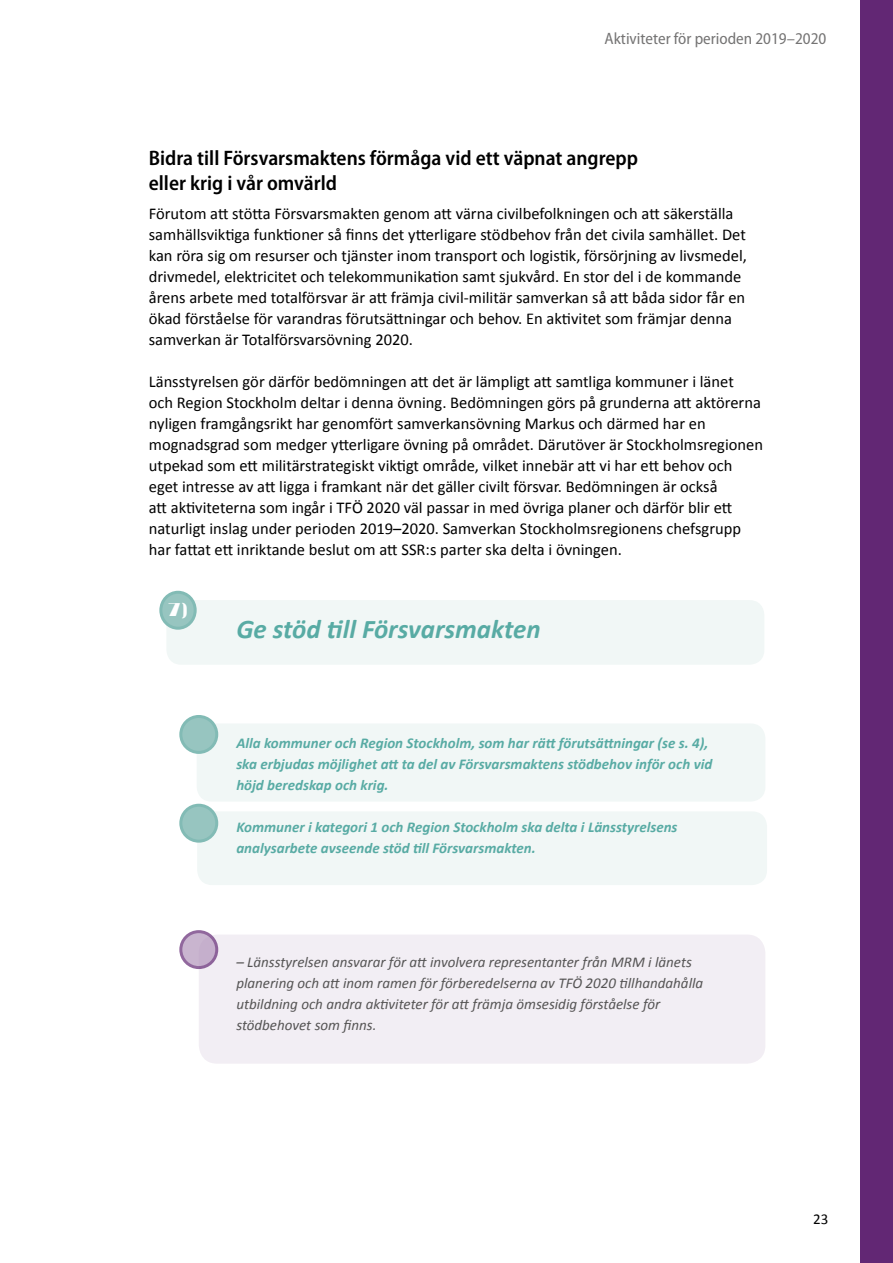
<style>
.page{position:relative;width:893px;height:1263px;background:#fff}
.page>*{position:absolute;margin:0;border:0;box-sizing:border-box;transform-origin:0 0}
.t1{font:italic 700 27px "Calibri";color:#58aba4}
.t2{font:600 semi-condensed 21px/25.2px "Myriad Pro";color:#000}
.t3{font:19.2px "Broadway";color:#fff}
.t4{font:16.5px/21px "Calibri";color:#000}
.t5{font:semi-condensed 16.5px "Myriad Pro";color:#757474}
.t6{font:italic 700 15px/21px "Calibri";color:#58aba4}
.t7{font:italic 15px/21px "Calibri";color:#555454}
.t8{font:15px "Calibri";color:#000}
</style>
<div class="page">
<div style="left:860px;top:0;width:33px;height:1263px;background:#622774"></div>
<div style="left:199px;top:934px;width:566px;height:130px;background:#f2eef4;border-radius:18px"></div>
<div style="left:197px;top:723px;width:568px;height:78px;background:#f1f7f6;border-radius:15px"></div>
<div style="left:197px;top:811px;width:570px;height:74px;background:#f1f7f6;border-radius:15px"></div>
<div style="left:166px;top:600px;width:598px;height:65px;background:#f1f7f6;border-radius:15px"></div>
<div style="left:161px;top:592px;width:34px;height:36px;background:#97c5c0;border-radius:50%"></div>
<div style="left:159px;top:591px;width:38px;height:39px;border:3px solid #82bbb5;border-radius:50%"></div>
<div style="left:181px;top:716px;width:36px;height:36px;background:#97c5c0;border-radius:50%"></div>
<div style="left:179px;top:715px;width:39px;height:39px;border:3px solid #82bbb5;border-radius:50%"></div>
<div style="left:181px;top:805px;width:36px;height:36px;background:#97c5c0;border-radius:50%"></div>
<div style="left:179px;top:804px;width:39px;height:39px;border:3px solid #82bbb5;border-radius:50%"></div>
<svg style="left:181px;top:932px;width:36px;height:35px"></svg>
<div style="left:179px;top:930px;width:39px;height:39px;border:3px solid #622774;border-radius:50%"></div>
<p class="t5" style="left:605px;top:30px;width:223px">Aktiviteter för perioden 2019–2020</p>
<p class="t2" style="left:149px;top:145px;width:491px">Bidra till Försvarsmaktens förmåga vid ett väpnat angrepp eller krig i vår omvärld</p>
<p class="t4" style="left:149px;top:203px;width:600px">Förutom att stötta Försvarsmakten genom att värna civilbefolkningen och att säkerställa samhällsviktiga funktioner så finns det ytterligare stödbehov från det civila samhället. Det kan röra sig om resurser och tjänster inom transport och logistik, försörjning av livsmedel, drivmedel, elektricitet och telekommunikation samt sjukvård. En stor del i de kommande årens arbete med totalförsvar är att främja civil-militär samverkan så att båda sidor får en ökad förståelse för varandras förutsättningar och behov. En aktivitet som främjar denna samverkan är Totalförsvarsövning 2020.</p>
<p class="t4" style="left:149px;top:371px;width:616px">Länsstyrelsen gör därför bedömningen att det är lämpligt att samtliga kommuner i länet<br>och Region Stockholm deltar i denna övning. Bedömningen görs på grunderna att aktörerna nyligen framgångsrikt har genomfört samverkansövning Markus och därmed har en mognadsgrad som medger ytterligare övning på området. Därutöver är Stockholmsregionen utpekad som ett militärstrategiskt viktigt område, vilket innebär att vi har ett behov och eget intresse av att ligga i framkant när det gäller civilt försvar. Bedömningen är också<br>att aktiviteterna som ingår i TFÖ 2020 väl passar in med övriga planer och därför blir ett naturligt inslag under perioden 2019–2020. Samverkan Stockholmsregionens chefsgrupp har fattat ett inriktande beslut om att SSR:s parter ska delta i övningen.</p>
<p class="t3" style="left:168px;top:598px;width:21px">7)</p>
<h1 class="t1" style="left:236px;top:612px;width:306px">Ge stöd till Försvarsmakten</h1>
<p class="t6" style="left:236px;top:732px;width:477px">Alla kommuner och Region Stockholm, som har rätt förutsättningar (se s. 4), ska erbjudas möjlighet att ta del av Försvarsmaktens stödbehov inför och vid höjd beredskap och krig.</p>
<p class="t6" style="left:236px;top:816px;width:443px">Kommuner i kategori 1 och Region Stockholm ska delta i Länsstyrelsens analysarbete avseende stöd till Försvarsmakten.</p>
<p class="t7" style="left:236px;top:950px;width:468px">– Länsstyrelsen ansvarar för att involvera representanter från MRM i länets planering och att inom ramen för förberedelserna av TFÖ 2020 tillhandahålla utbildning och andra aktiviteter för att främja ömsesidig förståelse för stödbehovet som finns.</p>
<p class="t8" style="left:813px;top:1210px;width:17px">23</p>
</div>
